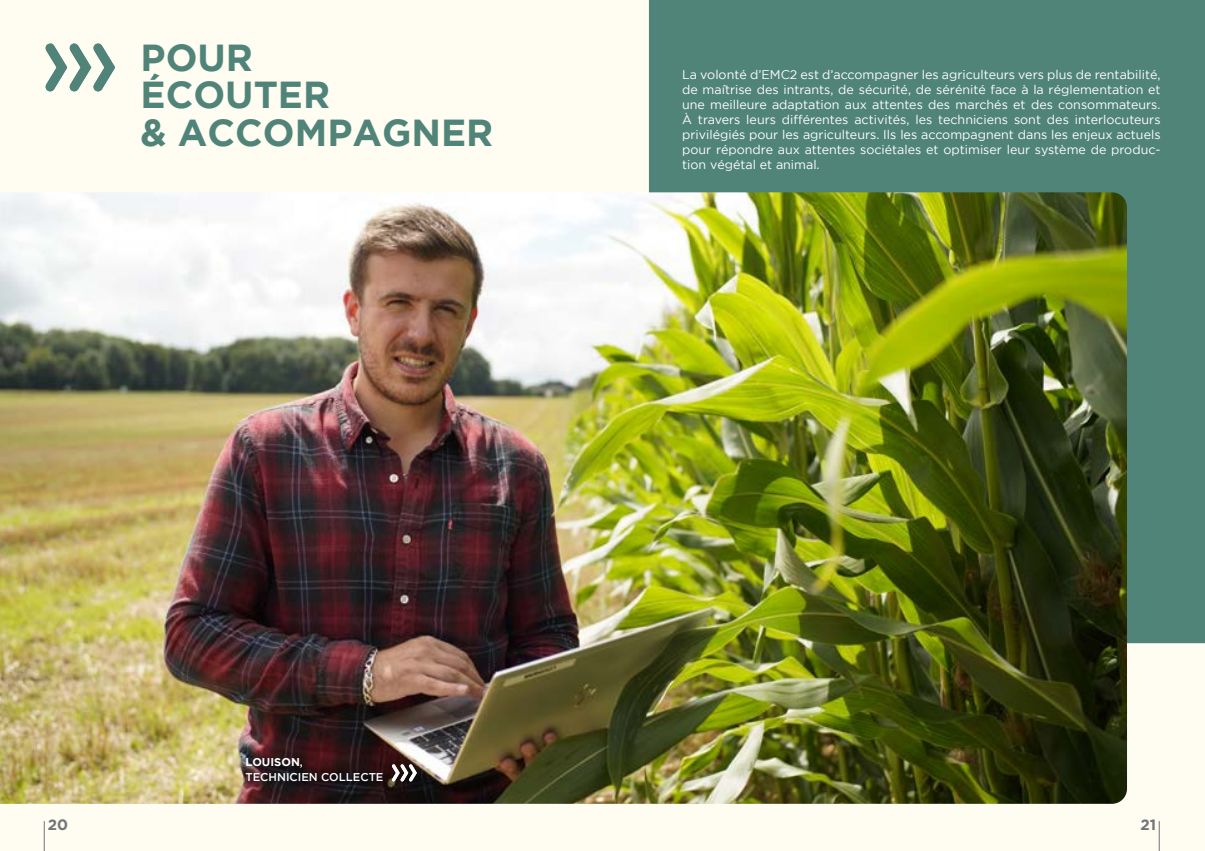
<style>
.page{position:relative;width:1205px;height:851px;background:#fff}
.page>*{position:absolute;margin:0;border:0;box-sizing:border-box;transform-origin:0 0}
.t1{font:700 37.5px/37.5px "Gotham";color:#518479}
.t2{font:700 15px "Gotham";color:#707578}
.t3{font:12.5px/15px "Gotham";color:#fff;text-align:justify}
.t4{font:500 11.25px/15px "Gotham";color:#fff}
.s1{font-weight:700}
</style>
<div class="page">
<div style="left:0;top:0;width:1205px;height:850px;background:#fffcf2"></div>
<hr style="left:44px;top:820px;width:1px;height:30px;background:#707578">
<hr style="left:1159px;top:820px;width:1px;height:30px;background:#707578">
<svg style="left:45px;top:43px;width:70px;height:49px"></svg>
<div style="left:649px;top:0;width:556px;height:643px;background:#518479"></div>
<img style="left:0;top:192px;width:1127px;height:611px">
<svg style="left:393px;top:764px;width:24px;height:17px"></svg>
<div style="left:241px;top:755px;width:152px;height:35px;background:#000;opacity:.75"></div>
<h1 class="t1" style="left:141px;top:38px;width:354px">POUR<br>ÉCOUTER<br>&amp; ACCOMPAGNER</h1>
<p class="t3" style="left:682px;top:67px;width:480px">La volonté d’EMC2 est d’accompagner les agriculteurs vers plus de rentabilité, de maîtrise des intrants, de sécurité, de sérénité face à la réglementation et une meilleure adaptation aux attentes des marchés et des consommateurs.<br>À travers leurs différentes activités, les techniciens sont des interlocuteurs privilégiés pour les agriculteurs. Ils les accompagnent dans les enjeux actuels pour répondre aux attentes sociétales et optimiser leur système de produc&shy;tion végétal et animal.</p>
<p class="t4" style="left:245px;top:754px;width:140px"><span class="s1">LOUISON</span>,<br>TECHNICIEN COLLECTE</p>
<p class="t2" style="left:48px;top:816px;width:22px">20</p>
<p class="t2" style="left:1140px;top:816px;width:17px">21</p>
</div>
